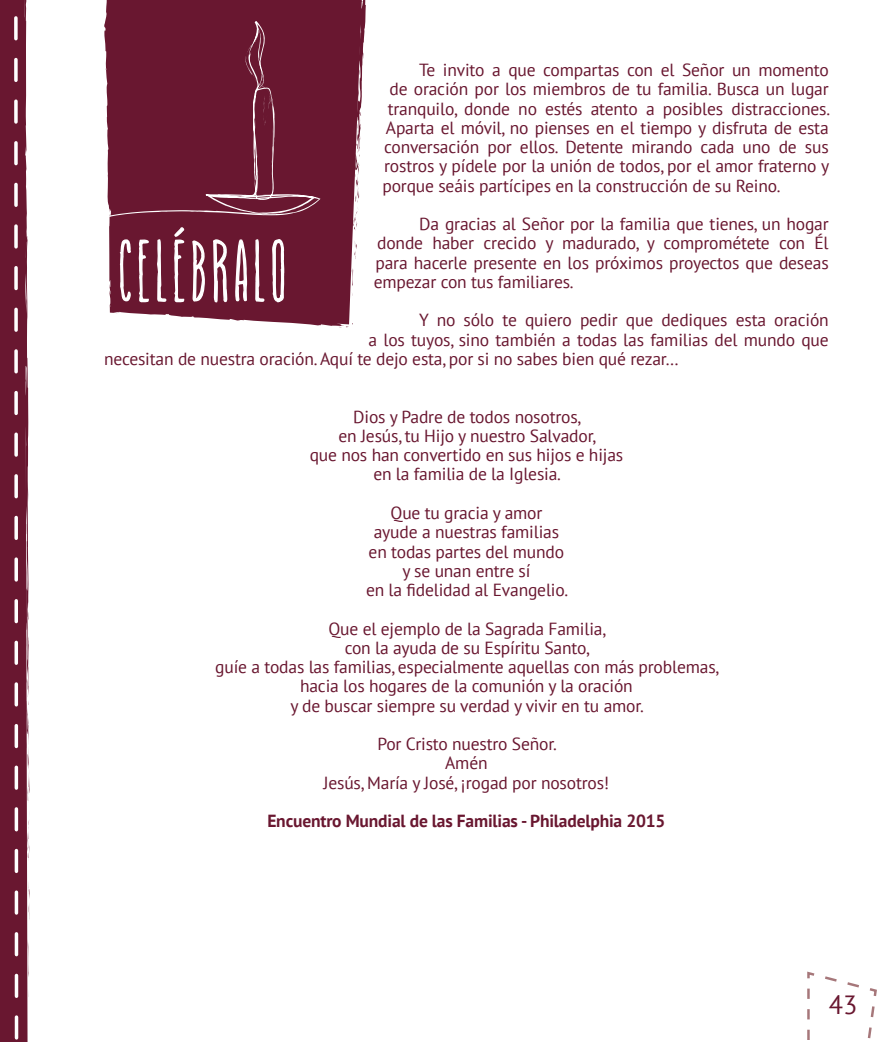
<style>
.page{position:relative;width:893px;height:1042px;background:#fff}
.page>*{position:absolute;margin:0;border:0;box-sizing:border-box;transform-origin:0 0}
.t1{font:26.25px "PT Sans";color:#691730}
.t2{font:17.5px/19.2px "PT Sans";letter-spacing:-.01em;color:#691730;text-align:center}
.t3{font:700 17.5px "PT Sans";letter-spacing:-.01em;color:#691730}
</style>
<div class="page">
<svg style="left:807px;top:971px;width:70px;height:69px"></svg>
<svg style="left:0;top:0;width:30px;height:1042px;background:#813d51"></svg>
<svg style="left:105px;top:0;width:261px;height:326px;background:#7e374d"></svg>
<svg style="left:353px;top:107px;width:9px;height:124px"></svg>
<svg style="left:357px;top:52px;width:7px;height:28px"></svg>
<svg style="left:359px;top:1px;width:4px;height:7px"></svg>
<svg style="left:338px;top:322px;width:15px;height:6px"></svg>
<svg style="left:114px;top:239px;width:18px;height:62px"></svg>
<svg style="left:138px;top:238px;width:12px;height:64px"></svg>
<svg style="left:156px;top:239px;width:11px;height:63px"></svg>
<svg style="left:191px;top:239px;width:15px;height:63px"></svg>
<svg style="left:212px;top:238px;width:16px;height:65px"></svg>
<svg style="left:235px;top:239px;width:13px;height:63px"></svg>
<svg style="left:254px;top:239px;width:11px;height:63px"></svg>
<svg style="left:272px;top:238px;width:13px;height:88px"></svg>
<svg style="left:173px;top:228px;width:12px;height:74px"></svg>
<div style="left:104px;top:21px;width:217px;height:207px;background:#691730"></div>
<svg style="left:245px;top:26px;width:29px;height:124px;background:#782e44"></svg>
<svg style="left:208px;top:194px;width:14px;height:3px"></svg>
<svg style="left:248px;top:175px;width:11px;height:24px"></svg>
<p class="t2" style="left:419px;top:60px;width:411px">Te invito a que compartas con el Señor un momento</p>
<p class="t2" style="left:389px;top:79px;width:441px">de oración por los miembros de tu familia. Busca un lugar</p>
<p class="t2" style="left:388px;top:98px;width:444px">tranquilo, donde no estés atento a posibles distracciones.</p>
<p class="t2" style="left:386px;top:118px;width:444px">Aparta el móvil, no pienses en el tiempo y disfruta de esta</p>
<p class="t2" style="left:384px;top:137px;width:446px">conversación por ellos. Detente mirando cada uno de sus</p>
<p class="t2" style="left:384px;top:156px;width:447px">rostros y pídele por la unión de todos, por el amor fraterno y</p>
<p class="t2" style="left:382px;top:175px;width:400px">porque seáis partícipes en la construcción de su Reino.</p>
<p class="t2" style="left:374px;top:214px;width:457px;text-align:justify;text-indent:46px">Da gracias al Señor por la familia que tienes, un hogar donde haber crecido y madurado, y comprométete con Él para hacerle presente en los próximos proyectos que deseas empezar con tus familiares.</p>
<p class="t2" style="left:419px;top:310px;width:411px">Y no sólo te quiero pedir que dediques esta oración</p>
<p class="t2" style="left:368px;top:329px;width:462px">a los tuyos, sino también a todas las familias del mundo que</p>
<p class="t2" style="left:104px;top:349px;width:576px">necesitan de nuestra oración. Aquí te dejo esta, por si no sabes bien qué rezar…</p>
<p class="t2" style="left:310px;top:406px;width:315px">Dios y Padre de todos nosotros,<br>en Jesús, tu Hijo y nuestro Salvador,<br>que nos han convertido en sus hijos e hijas en la familia de la Iglesia.</p>
<p class="t2" style="left:366px;top:503px;width:204px">Que tu gracia y amor<br>ayude a nuestras familias en todas partes del mundo y se unan entre sí<br>en la fidelidad al Evangelio.</p>
<p class="t2" style="left:215px;top:618px;width:505px">Que el ejemplo de la Sagrada Familia,<br>con la ayuda de su Espíritu Santo,<br>guíe a todas las familias, especialmente aquellas con más problemas, hacia los hogares de la comunión y la oración<br>y de buscar siempre su verdad y vivir en tu amor.</p>
<p class="t2" style="left:324px;top:734px;width:287px">Por Cristo nuestro Señor.<br>Amén<br>Jesús, María y José, ¡rogad por nosotros!</p>
<p class="t3" style="left:267px;top:809px;width:400px">Encuentro Mundial de las Familias - Philadelphia 2015</p>
<h1 class="t1" style="left:829px;top:987px;width:30px">43</h1>
</div>
